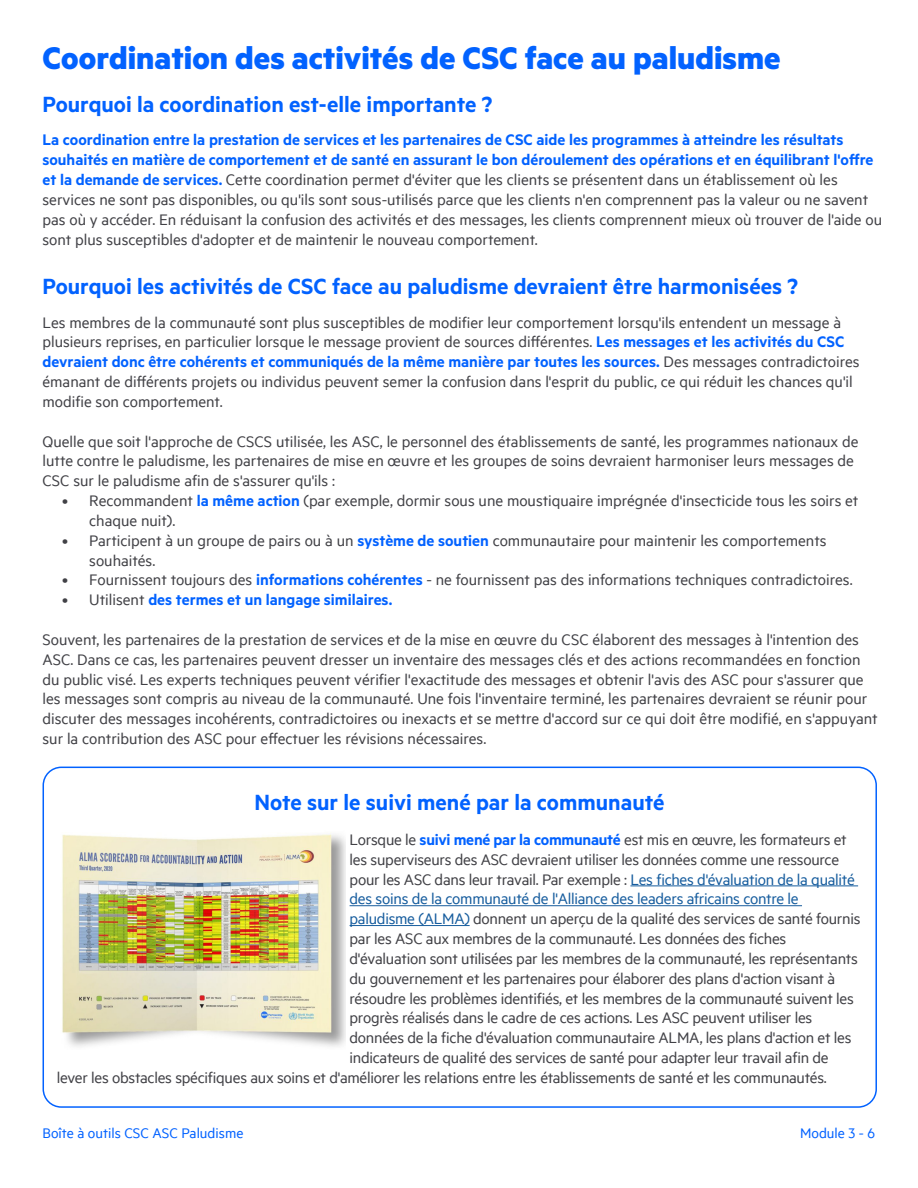
<style>
.page{position:relative;width:918px;height:1188px;background:#fff}
.page>*{position:absolute;margin:0;border:0;box-sizing:border-box;transform-origin:0 0}
.Header_1{font:700 35.25px "Metric";color:#0262ff}
.Header_2{font:600 24.75px "Metric";color:#0262ff}
.Base_text{font:17.25px/19.8px "Metric";color:#414146}
.Base_text-2{font:17.25px "Metric";letter-spacing:-.015em;color:#175d9e}
.t1{font:600 17.25px "Metric";color:#0262ff}
.t2{font:15.75px "Metric";color:#0262ff}
.s1{font-weight:600;color:#0262ff}
.s2{font-weight:400;color:#414146}
.s3{color:#175d9e}
</style>
<div class="page">
<hr style="left:630px;top:885px;width:228px;height:1px;background:#175d9e">
<hr style="left:350px;top:905px;width:452px;height:1px;background:#175d9e">
<hr style="left:350px;top:925px;width:120px;height:1px;background:#175d9e">
<img style="left:62px;top:834px;width:283px;height:213px">
<div style="left:43px;top:767px;width:834px;height:341px;border:2px solid #0262ff;border-radius:18px"></div>
<p class="Header_1" style="left:43px;top:36px;width:740px">Coordination des activités de CSC face au paludisme</p>
<p class="Header_2" style="left:43px;top:90px;width:451px">Pourquoi la coordination est-elle importante ?</p>
<p class="Base_text" style="left:43px;top:130px;width:841px"><span class="s1">La coordination entre la prestation de services et les partenaires de CSC aide les programmes à atteindre les résultats souhaités en matière de comportement et de santé en assurant le bon déroulement des opérations et en équilibrant l'offre et la demande de services.</span> Cette coordination permet d'éviter que les clients se présentent dans un établissement où les services ne sont pas disponibles, ou qu'ils sont sous-utilisés parce que les clients n'en comprennent pas la valeur ou ne savent pas où y accéder. En réduisant la confusion des activités et des messages, les clients comprennent mieux où trouver de l'aide ou sont plus susceptibles d'adopter et de maintenir le nouveau comportement.</p>
<p class="Header_2" style="left:43px;top:272px;width:757px">Pourquoi les activités de CSC face au paludisme devraient être harmonisées ?</p>
<p class="Base_text" style="left:43px;top:312px;width:819px">Les membres de la communauté sont plus susceptibles de modifier leur comportement lorsqu'ils entendent un message à plusieurs reprises, en particulier lorsque le message provient de sources différentes. <span class="s1">Les messages et les activités du CSC devraient donc être cohérents et communiqués de la même manière par toutes les sources.</span> Des messages contradictoires émanant de différents projets ou individus peuvent semer la confusion dans l'esprit du public, ce qui réduit les chances qu'il modifie son comportement.</p>
<p class="Base_text" style="left:43px;top:431px;width:818px">Quelle que soit l'approche de CSCS utilisée, les ASC, le personnel des établissements de santé, les programmes nationaux de lutte contre le paludisme, les partenaires de mise en œuvre et les groupes de soins devraient harmoniser leurs messages de<br>CSC sur le paludisme afin de s'assurer qu'ils :</p>
<p class="Base_text" style="left:89px;top:490px;width:771px;text-indent:-27px">• Recommandent <span class="s1">la même action</span> (par exemple, dormir sous une moustiquaire imprégnée d'insecticide tous les soirs et chaque nuit).</p>
<p class="Base_text" style="left:89px;top:530px;width:739px;text-indent:-27px">• Participent à un groupe de pairs ou à un <span class="s1">système de soutien</span> communautaire pour maintenir les comportements souhaités.</p>
<p class="Base_text" style="left:62px;top:570px;width:792px">• Fournissent toujours des <span class="s1">informations cohérentes</span> - ne fournissent pas des informations techniques contradictoires.</p>
<p class="t1" style="left:62px;top:590px;width:332px"><span class="s2">• Utilisent</span> des termes et un langage similaires.</p>
<p class="Base_text" style="left:43px;top:629px;width:837px">Souvent, les partenaires de la prestation de services et de la mise en œuvre du CSC élaborent des messages à l'intention des ASC. Dans ce cas, les partenaires peuvent dresser un inventaire des messages clés et des actions recommandées en fonction du public visé. Les experts techniques peuvent vérifier l'exactitude des messages et obtenir l'avis des ASC pour s'assurer que les messages sont compris au niveau de la communauté. Une fois l'inventaire terminé, les partenaires devraient se réunir pour discuter des messages incohérents, contradictoires ou inexacts et se mettre d'accord sur ce qui doit être modifié, en s'appuyant sur la contribution des ASC pour effectuer les révisions nécessaires.</p>
<p class="Header_2" style="left:254px;top:788px;width:412px">Note sur le suivi mené par la communauté</p>
<p class="Base_text" style="left:350px;top:829px;width:499px">Lorsque le <span class="s1">suivi mené par la communauté</span> est mis en œuvre, les formateurs et</p>
<p class="Base_text" style="left:350px;top:849px;width:491px">les superviseurs des ASC devraient utiliser les données comme une ressource</p>
<p class="Base_text" style="left:350px;top:869px;width:507px">pour les ASC dans leur travail. Par exemple : <span class="s3">Les fiches d'évaluation de la qualité</span></p>
<p class="Base_text-2" style="left:350px;top:889px;width:451px">des soins de la communauté de l'Alliance des leaders africains contre le</p>
<p class="Base_text" style="left:350px;top:908px;width:512px"><span class="s3">paludisme (ALMA)</span> donnent un aperçu de la qualité des services de santé fournis</p>
<p class="Base_text" style="left:350px;top:928px;width:438px">par les ASC aux membres de la communauté. Les données des fiches</p>
<p class="Base_text" style="left:350px;top:948px;width:510px">d'évaluation sont utilisées par les membres de la communauté, les représentants</p>
<p class="Base_text" style="left:350px;top:968px;width:487px">du gouvernement et les partenaires pour élaborer des plans d'action visant à</p>
<p class="Base_text" style="left:350px;top:988px;width:506px">résoudre les problèmes identifiés, et les membres de la communauté suivent les</p>
<p class="Base_text" style="left:350px;top:1008px;width:464px">progrès réalisés dans le cadre de ces actions. Les ASC peuvent utiliser les</p>
<p class="Base_text" style="left:350px;top:1027px;width:503px">données de la fiche d'évaluation communautaire ALMA, les plans d'action et les</p>
<p class="Base_text" style="left:350px;top:1047px;width:481px">indicateurs de qualité des services de santé pour adapter leur travail afin de</p>
<p class="Base_text" style="left:57px;top:1067px;width:772px">lever les obstacles spécifiques aux soins et d'améliorer les relations entre les établissements de santé et les communautés.</p>
<p class="t2" style="left:43px;top:1124px;width:202px">Boîte à outils CSC ASC Paludisme</p>
<p class="t2" style="left:800px;top:1124px;width:76px">Module 3 - 6</p>
</div>
